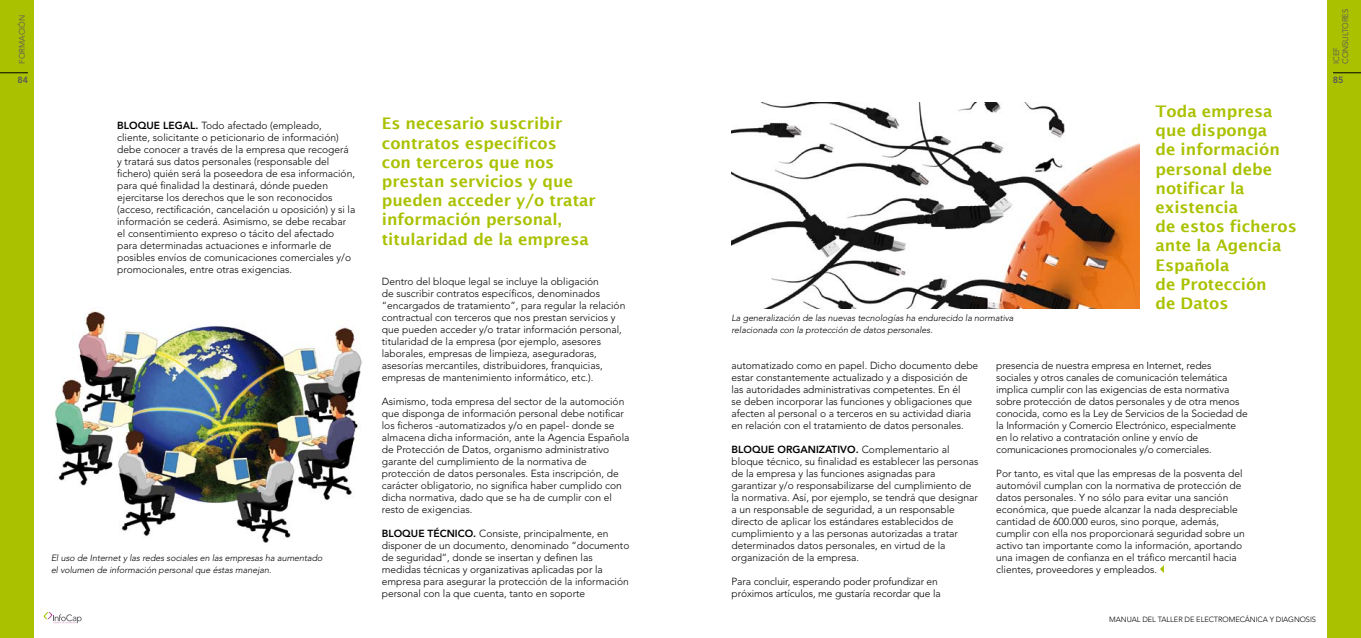
<style>
.page{position:relative;width:1361px;height:638px;background:#fff}
.page>*{position:absolute;margin:0;border:0;box-sizing:border-box;transform-origin:0 0}
.t1{font:600 16px/19.2px "Lucida Sans";color:#aac100}
.t2{font:300 10.2px/12px "Avenir";color:#000}
.t3{font:italic 300 9px/12px "Avenir";letter-spacing:-.005em;color:#000}
.t4{font:800 9px "Avenir";color:#58585a}
.t5{font:8px/9px "Avenir";letter-spacing:-.025em;color:#58585a}
.t6{font:8px "Avenir";color:#58585a}
.t7{font:300 7.5px "Avenir";letter-spacing:-.01em;color:#000}
.s1{font-weight:800}
</style>
<div class="page">
<div style="left:0;top:0;width:34px;height:638px;background:#aac100"></div>
<svg style="left:0;top:73px;width:28px;height:1px"></svg>
<svg style="left:44px;top:612px;width:38px;height:12px"></svg>
<div style="left:1327px;top:0;width:34px;height:638px;background:#aac100"></div>
<svg style="left:1333px;top:73px;width:28px;height:1px"></svg>
<img style="left:54px;top:310px;width:308px;height:233px">
<svg style="left:1160px;top:565px;width:4px;height:8px"></svg>
<img style="left:731px;top:103px;width:409px;height:206px">
<p class="t6" style="left:18px;top:64px;width:51px;rotate:-90deg">formación</p>
<p class="t4" style="left:17px;top:74px;width:12px">84</p>
<p class="t2" style="left:117px;top:119px;width:240px"><span class="s1">BLOQUE LEGAL.</span> Todo afectado (empleado, cliente, solicitante o peticionario de información) debe conocer a través de la empresa que recogerá y tratará sus datos personales (responsable del fichero) quién será la poseedora de esa información, para qué finalidad la destinará, dónde pueden ejercitarse los derechos que le son reconocidos (acceso, rectificación, cancelación u oposición) y si la información se cederá. Asimismo, se debe recabar el consentimiento expreso o tácito del afectado para determinadas actuaciones e informarle de posibles envíos de comunicaciones comerciales y/o promocionales, entre otras exigencias.</p>
<p class="t3" style="left:51px;top:552px;width:273px">El uso de Internet y las redes sociales en las empresas ha aumentado el volumen de información personal que éstas manejan.</p>
<h1 class="t1" style="left:382px;top:114px;width:215px">Es necesario suscribir contratos específicos<br>con terceros que nos prestan servicios y que pueden acceder y/o tratar información personal, titularidad de la empresa</h1>
<p class="t2" style="left:382px;top:275px;width:245px">Dentro del bloque legal se incluye la obligación<br>de suscribir contratos específicos, denominados “encargados de tratamiento”, para regular la relación contractual con terceros que nos prestan servicios y que pueden acceder y/o tratar información personal, titularidad de la empresa (por ejemplo, asesores laborales, empresas de limpieza, aseguradoras, asesorías mercantiles, distribuidores, franquicias, empresas de mantenimiento informático, etc.).</p>
<p class="t2" style="left:382px;top:395px;width:249px">Asimismo, toda empresa del sector de la automoción que disponga de información personal debe notificar los ficheros -automatizados y/o en papel- donde se almacena dicha información, ante la Agencia Española de Protección de Datos, organismo administrativo garante del cumplimiento de la normativa de protección de datos personales. Esta inscripción, de carácter obligatorio, no significa haber cumplido con dicha normativa, dado que se ha de cumplir con el resto de exigencias.</p>
<p class="t2" style="left:382px;top:527px;width:249px"><span class="s1">BLOQUE TÉCNICO.</span> Consiste, principalmente, en disponer de un documento, denominado “documento de seguridad”, donde se insertan y definen las medidas técnicas y organizativas aplicadas por la empresa para asegurar la protección de la información personal con la que cuenta, tanto en soporte</p>
<p class="t3" style="left:731px;top:312px;width:284px">La generalización de las nuevas tecnologías ha endurecido la normativa relacionada con la protección de datos personales.</p>
<h1 class="t1" style="left:1155px;top:101px;width:143px">Toda empresa que disponga<br>de información personal debe notificar la existencia<br>de estos ficheros ante la Agencia<br>Española<br>de Protección<br>de Datos</h1>
<p class="t2" style="left:731px;top:359px;width:248px">automatizado como en papel. Dicho documento debe estar constantemente actualizado y a disposición de las autoridades administrativas competentes. En él<br>se deben incorporar las funciones y obligaciones que afecten al personal o a terceros en su actividad diaria en relación con el tratamiento de datos personales.</p>
<p class="t2" style="left:731px;top:443px;width:248px"><span class="s1">BLOQUE ORGANIZATIVO.</span> Complementario al bloque técnico, su finalidad es establecer las personas de la empresa y las funciones asignadas para garantizar y/o responsabilizarse del cumplimiento de la normativa. Así, por ejemplo, se tendrá que designar a un responsable de seguridad, a un responsable directo de aplicar los estándares establecidos de cumplimiento y a las personas autorizadas a tratar determinados datos personales, en virtud de la organización de la empresa.</p>
<p class="t2" style="left:731px;top:575px;width:211px">Para concluir, esperando poder profundizar en próximos artículos, me gustaría recordar que la</p>
<p class="t2" style="left:996px;top:359px;width:253px">presencia de nuestra empresa en Internet, redes sociales y otros canales de comunicación telemática implica cumplir con las exigencias de esta normativa sobre protección de datos personales y de otra menos conocida, como es la Ley de Servicios de la Sociedad de la Información y Comercio Electrónico, especialmente en lo relativo a contratación online y envío de comunicaciones promocionales y/o comerciales.</p>
<p class="t2" style="left:996px;top:467px;width:250px">Por tanto, es vital que las empresas de la posventa del automóvil cumplan con la normativa de protección de datos personales. Y no sólo para evitar una sanción económica, que puede alcanzar la nada despreciable cantidad de 600.000 euros, sino porque, además, cumplir con ella nos proporcionará seguridad sobre un activo tan importante como la información, aportando una imagen de confianza en el tráfico mercantil hacia clientes, proveedores y empleados.</p>
<p class="t7" style="left:1109px;top:615px;width:208px">MANUAL DEL TALLER DE ELECTROMECÁNICA Y DIAGNOSIS</p>
<p class="t5" style="left:1332px;top:64px;width:56px;rotate:-90deg">ICEF<br>CONSULTORES</p>
<p class="t4" style="left:1333px;top:74px;width:12px">85</p>
</div>
